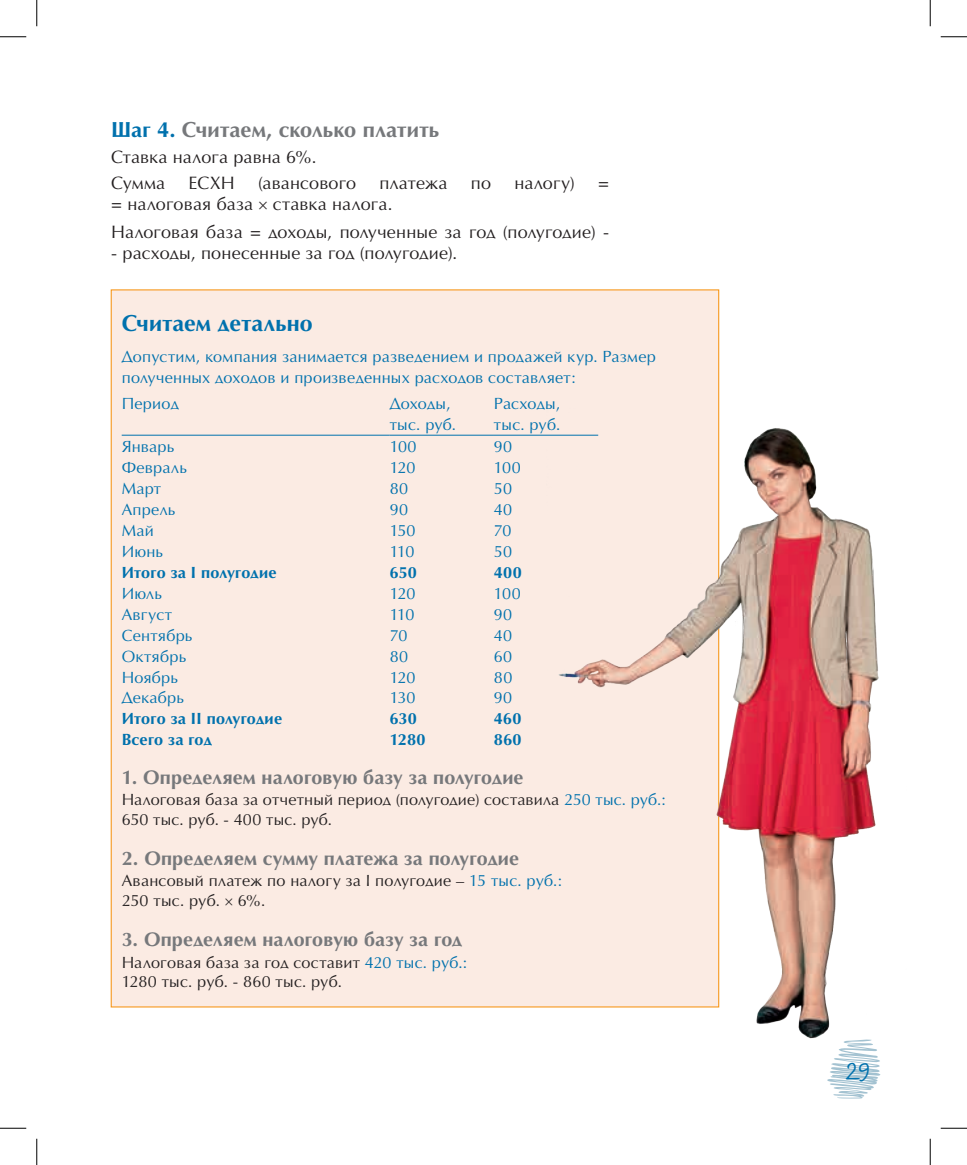
<style>
.page{position:relative;width:967px;height:1165px;background:#fff}
.page>*{position:absolute;margin:0;border:0;box-sizing:border-box;transform-origin:0 0}
.t1{font:24.5px "Birch C";color:#0071ad}
.Primer{font:700 23.28px "AG Opus HRC";letter-spacing:.01em;color:#0071ad}
.podzag1{font:700 21.88px "AG Opus HRC";letter-spacing:.01em;color:#76787b}
.Primer_chagi{font:700 19.78px "AG Opus HRC";letter-spacing:.01em;color:#76787b}
.main_txt{font:18.03px "AG Opus HRC";letter-spacing:.01em;color:#231f20}
.main_txt-1{font:18.03px "AG Opus HRC";letter-spacing:.005em;color:#231f20}
.Primer-uslovie{font:16.28px/21px "AG Opus HRC";letter-spacing:.015em;color:#0071ad}
.primer_txt{font:16.28px/19.2px "AG Opus HRC";letter-spacing:.015em;color:#231f20}
.Primer-uslovie-2{font:700 16.28px "AG Opus HRC";letter-spacing:.01em;color:#0071ad}
.s1{color:#0071ad}
</style>
<div class="page">
<svg style="left:827px;top:1049px;width:53px;height:49px"></svg>
<div style="left:111px;top:289px;width:608px;height:718px;background:#fbebe3;border:1px solid #f7981d"></div>
<img style="left:547px;top:408px;width:332px;height:641px">
<hr style="left:122px;top:435px;width:268px;height:1px;background:#0071ad">
<hr style="left:390px;top:435px;width:104px;height:1px;background:#0071ad">
<hr style="left:494px;top:435px;width:104px;height:1px;background:#0071ad">
<svg style="left:0;top:36px;width:26px;height:1px"></svg>
<svg style="left:940px;top:36px;width:26px;height:1px"></svg>
<svg style="left:0;top:1128px;width:26px;height:1px"></svg>
<svg style="left:940px;top:1128px;width:26px;height:1px"></svg>
<svg style="left:36px;top:0;width:1px;height:26px"></svg>
<svg style="left:36px;top:1139px;width:1px;height:26px"></svg>
<svg style="left:929px;top:0;width:1px;height:26px"></svg>
<svg style="left:929px;top:1139px;width:1px;height:26px"></svg>
<p class="podzag1" style="left:111px;top:116px;width:330px"><span class="s1">Шаг 4.</span> Считаем, сколько платить</p>
<p class="main_txt-1" style="left:111px;top:146px;width:207px">Ставка налога равна 6%.</p>
<p class="main_txt" style="left:111px;top:172px;width:56px">Сумма</p>
<p class="main_txt" style="left:189px;top:172px;width:48px">ЕСХН</p>
<p class="main_txt" style="left:258px;top:172px;width:100px">(авансового</p>
<p class="main_txt" style="left:379px;top:172px;width:69px">платежа</p>
<p class="main_txt" style="left:471px;top:172px;width:22px">по</p>
<p class="main_txt" style="left:514px;top:172px;width:62px">налогу)</p>
<p class="main_txt" style="left:598px;top:172px;width:12px">=</p>
<p class="main_txt" style="left:111px;top:193px;width:282px">= налоговая база ставка налога.</p>
<p class="main_txt" style="left:111px;top:222px;width:499px">Налоговая база = доходы, полученные за год (полугодие) -</p>
<p class="main_txt" style="left:111px;top:243px;width:347px">- расходы, понесенные за год (полугодие).</p>
<p class="Primer" style="left:122px;top:309px;width:193px">Считаем детально</p>
<p class="Primer-uslovie" style="left:122px;top:346px;width:535px">Допустим, компания занимается разведением и продажей кур. Размер полученных доходов и произведенных расходов составляет:</p>
<p class="Primer-uslovie" style="left:122px;top:393px;width:59px">Период</p>
<p class="Primer-uslovie" style="left:390px;top:393px;width:68px">Доходы, тыс. руб.</p>
<p class="Primer-uslovie" style="left:494px;top:393px;width:68px">Расходы, тыс. руб.</p>
<p class="Primer-uslovie" style="left:122px;top:436px;width:54px">Январь</p>
<p class="Primer-uslovie" style="left:390px;top:436px;width:28px">100</p>
<p class="Primer-uslovie" style="left:494px;top:436px;width:20px">90</p>
<p class="Primer-uslovie" style="left:122px;top:457px;width:67px">Февраль</p>
<p class="Primer-uslovie" style="left:390px;top:457px;width:27px">120</p>
<p class="Primer-uslovie" style="left:494px;top:457px;width:28px">100</p>
<p class="Primer-uslovie" style="left:122px;top:478px;width:41px">Март</p>
<p class="Primer-uslovie" style="left:390px;top:478px;width:20px">80</p>
<p class="Primer-uslovie" style="left:494px;top:478px;width:20px">50</p>
<p class="Primer-uslovie" style="left:122px;top:499px;width:55px">Апрель</p>
<p class="Primer-uslovie" style="left:390px;top:499px;width:20px">90</p>
<p class="Primer-uslovie" style="left:494px;top:499px;width:20px">40</p>
<p class="Primer-uslovie" style="left:122px;top:520px;width:33px">Май</p>
<p class="Primer-uslovie" style="left:390px;top:520px;width:27px">150</p>
<p class="Primer-uslovie" style="left:494px;top:520px;width:19px">70</p>
<p class="Primer-uslovie" style="left:122px;top:541px;width:43px">Июнь</p>
<p class="Primer-uslovie" style="left:390px;top:541px;width:26px">110</p>
<p class="Primer-uslovie" style="left:494px;top:541px;width:20px">50</p>
<p class="Primer-uslovie-2" style="left:122px;top:562px;width:156px">Итого за I полугодие</p>
<p class="Primer-uslovie-2" style="left:390px;top:562px;width:29px">650</p>
<p class="Primer-uslovie-2" style="left:494px;top:562px;width:29px">400</p>
<p class="Primer-uslovie" style="left:122px;top:583px;width:42px">Июль</p>
<p class="Primer-uslovie" style="left:390px;top:583px;width:27px">120</p>
<p class="Primer-uslovie" style="left:494px;top:583px;width:28px">100</p>
<p class="Primer-uslovie" style="left:122px;top:604px;width:52px">Август</p>
<p class="Primer-uslovie" style="left:390px;top:604px;width:26px">110</p>
<p class="Primer-uslovie" style="left:494px;top:604px;width:20px">90</p>
<p class="Primer-uslovie" style="left:122px;top:625px;width:72px">Сентябрь</p>
<p class="Primer-uslovie" style="left:390px;top:625px;width:19px">70</p>
<p class="Primer-uslovie" style="left:494px;top:625px;width:20px">40</p>
<p class="Primer-uslovie" style="left:122px;top:646px;width:66px">Октябрь</p>
<p class="Primer-uslovie" style="left:390px;top:646px;width:20px">80</p>
<p class="Primer-uslovie" style="left:494px;top:646px;width:20px">60</p>
<p class="Primer-uslovie" style="left:122px;top:667px;width:58px">Ноябрь</p>
<p class="Primer-uslovie" style="left:390px;top:667px;width:27px">120</p>
<p class="Primer-uslovie" style="left:494px;top:667px;width:20px">80</p>
<p class="Primer-uslovie" style="left:122px;top:688px;width:64px">Декабрь</p>
<p class="Primer-uslovie" style="left:390px;top:688px;width:27px">130</p>
<p class="Primer-uslovie" style="left:494px;top:688px;width:20px">90</p>
<p class="Primer-uslovie-2" style="left:122px;top:709px;width:162px">Итого за II полугодие</p>
<p class="Primer-uslovie-2" style="left:390px;top:709px;width:29px">630</p>
<p class="Primer-uslovie-2" style="left:494px;top:709px;width:29px">460</p>
<p class="Primer-uslovie-2" style="left:122px;top:730px;width:92px">Всего за год</p>
<p class="Primer-uslovie-2" style="left:390px;top:730px;width:37px">1280</p>
<p class="Primer-uslovie-2" style="left:494px;top:730px;width:29px">860</p>
<p class="Primer_chagi" style="left:122px;top:765px;width:403px">1. Определяем налоговую базу за полугодие</p>
<p class="primer_txt" style="left:122px;top:790px;width:545px">Налоговая база за отчетный период (полугодие) составила <span class="s1">250 тыс. руб.:<br></span>650 тыс. руб. - 400 тыс. руб.</p>
<p class="Primer_chagi" style="left:122px;top:846px;width:399px">2. Определяем сумму платежа за полугодие</p>
<p class="primer_txt" style="left:122px;top:871px;width:441px">Авансовый платеж по налогу за I полугодие – <span class="s1">15 тыс. руб.:<br></span>250 тыс. руб. 6%.</p>
<p class="Primer_chagi" style="left:122px;top:927px;width:342px">3. Определяем налоговую базу за год</p>
<p class="primer_txt" style="left:122px;top:953px;width:346px">Налоговая база за год составит <span class="s1">420 тыс. руб.:<br></span>1280 тыс. руб. - 860 тыс. руб.</p>
<h1 class="t1" style="left:845px;top:1055px;width:27px">29</h1>
</div>
